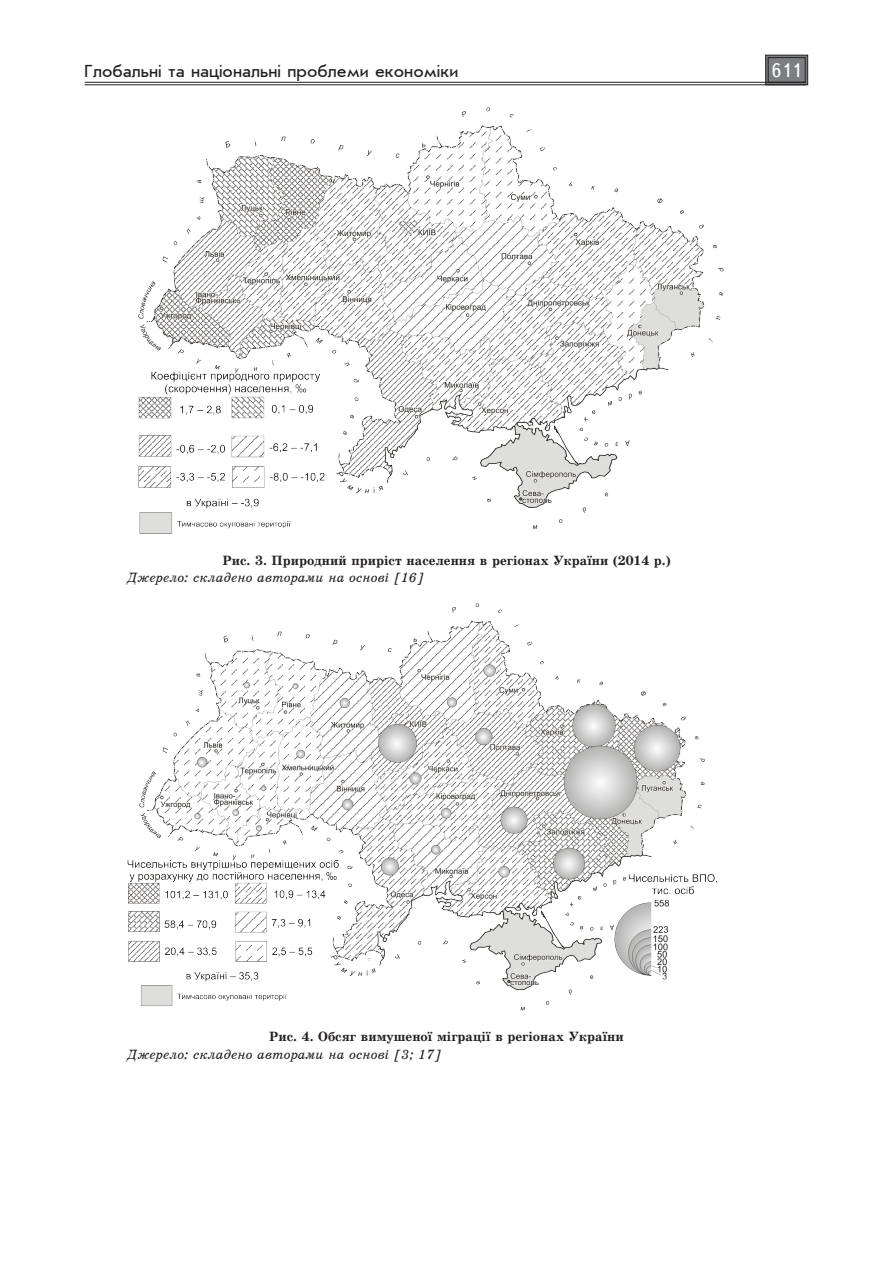
<style>
.page{position:relative;width:893px;height:1263px;background:#fff}
.page>*{position:absolute;margin:0;border:0;box-sizing:border-box;transform-origin:0 0}
.t1{font:19.5px "Ukrainian Text";color:#fff}
.t2{font:18px "Ukrainian Journal Sans";color:#231f20}
.t3{font:700 13.5px "Ukrainian School";color:#231f20}
.t4{font:italic 13.5px "Ukrainian School";color:#231f20}
</style>
<div class="page">
<svg style="left:765px;top:55px;width:43px;height:30px"></svg>
<div style="left:768px;top:57px;width:37px;height:26px;border:1px solid #231f20"></div>
<hr style="left:85px;top:82px;width:721px;height:1px;background:#231f20">
<hr style="left:85px;top:85px;width:721px;height:1px;background:#231f20">
<img style="left:138px;top:107px;width:586px;height:426px">
<img style="left:128px;top:604px;width:590px;height:406px">
<h2 class="t2" style="left:85px;top:62px;width:375px">Глобальні та національні проблеми економіки</h2>
<h1 class="t1" style="left:771px;top:60px;width:32px">611</h1>
<p class="t3" style="left:222px;top:553px;width:449px">Рис. 3. Природний приріст населення в регіонах України (2014 р.)</p>
<p class="t4" style="left:128px;top:570px;width:298px">Джерело: складено авторами на основі [16]</p>
<p class="t3" style="left:269px;top:1030px;width:356px">Рис. 4. Обсяг вимушеної міграції в регіонах України</p>
<p class="t4" style="left:128px;top:1047px;width:316px">Джерело: складено авторами на основі [3; 17]</p>
</div>
